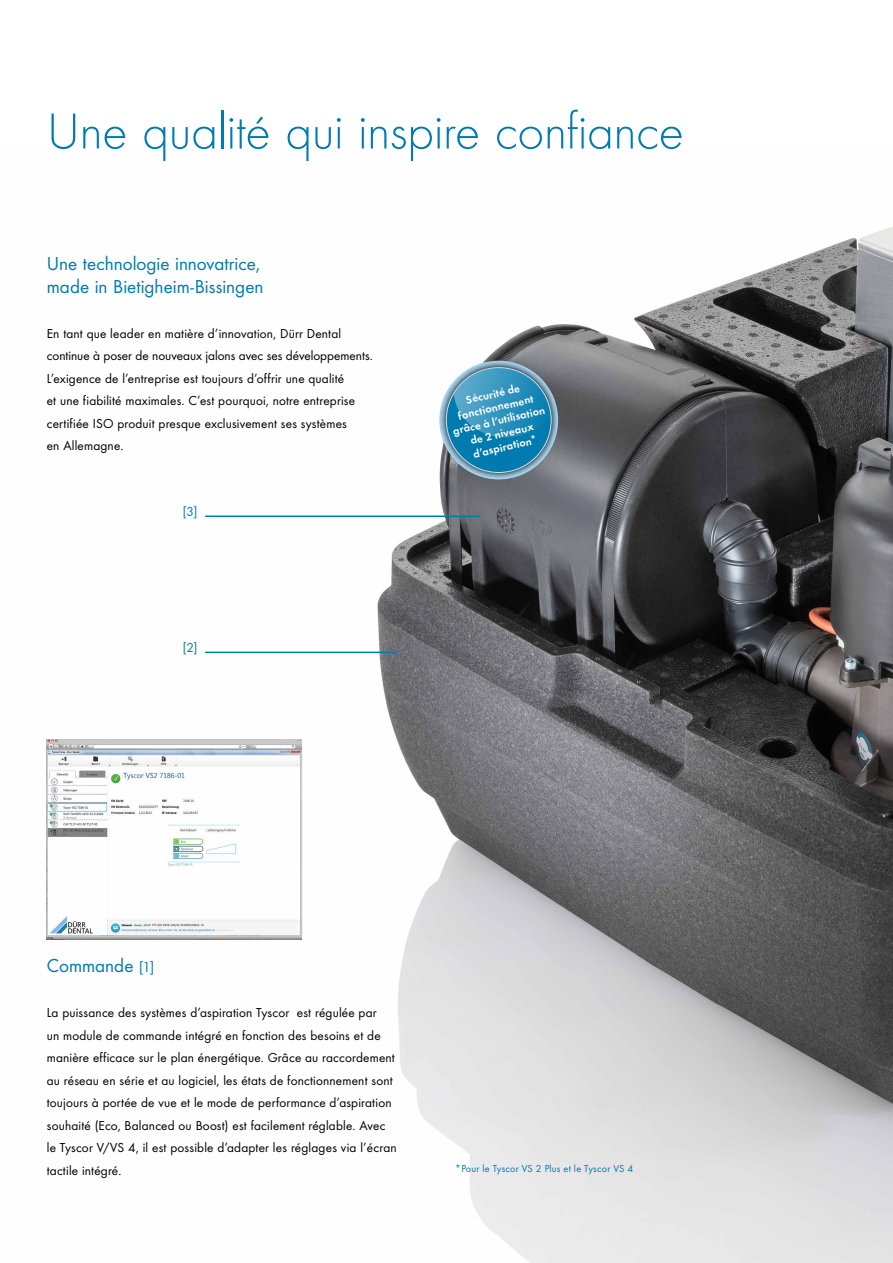
<style>
.page{position:relative;width:893px;height:1263px;background:#fff}
.page>*{position:absolute;margin:0;border:0;box-sizing:border-box;transform-origin:0 0}
.t1{font:300 52.5px "Futura";letter-spacing:-.01em;color:#007baf}
.t2{font:19.5px/22.5px "Futura Boo";color:#007baf}
.t3{font:13.5px/22.5px "Futura Boo";letter-spacing:.015em;color:#000}
.t4{font:13.5px "Futura Boo";color:#007baf}
.t5{font:11.25px/13.5px "Futura Dem";color:#fff;text-align:center}
.t6{font:10.5px "Futura Boo";letter-spacing:.02em;color:#007baf}
.s1{font-size:15px}
</style>
<div class="page">
<img style="left:46px;top:226px;width:847px;height:1037px">
<img style="left:47px;top:739px;width:255px;height:11px">
<img style="left:47px;top:752px;width:255px;height:187px">
<div style="left:47px;top:750px;width:255px;height:186px;border:1px solid #c5c6c6"></div>
<hr style="left:205px;top:515px;width:275px;height:2px;background:#007baf">
<hr style="left:205px;top:652px;width:191px;height:1px;background:#007baf">
<svg style="left:438px;top:360px;width:121px;height:121px"></svg>
<div style="left:446px;top:368px;width:105px;height:104px;background:#007baf;border-radius:50%"></div>
<svg style="left:454px;top:368px;width:97px;height:69px"></svg>
<h1 class="t1" style="left:47px;top:97px;width:639px">Une qualité qui inspire confiance</h1>
<h2 class="t2" style="left:47px;top:251px;width:218px">Une technologie innovatrice, made in Bietigheim-Bissingen</h2>
<p class="t3" style="left:47px;top:321px;width:328px">En tant que leader en matière d’innovation, Dürr Dental continue à poser de nouveaux jalons avec ses développements.<br>L’exigence de l’entreprise est toujours d’offrir une qualité<br>et une fiabilité maximales. C’est pourquoi, notre entreprise certifiée ISO produit presque exclusivement ses systèmes<br>en Allemagne.</p>
<p class="t4" style="left:183px;top:502px;width:16px">[3]</p>
<p class="t4" style="left:183px;top:638px;width:16px">[2]</p>
<p class="t5" style="left:445px;top:397px;width:96px;rotate:-13deg">Sécurité de fonctionnement grâce à l’utilisation de 2 niveaux d’aspiration*</p>
<h2 class="t2" style="left:47px;top:953px;width:109px">Commande <span class="s1">[1]</span></h2>
<p class="t3" style="left:47px;top:1001px;width:351px">La puissance des systèmes d’aspiration Tyscor est régulée par<br>un module de commande intégré en fonction des besoins et de manière efficace sur le plan énergétique. Grâce au raccordement au réseau en série et au logiciel, les états de fonctionnement sont toujours à portée de vue et le mode de performance d’aspiration souhaité (Eco, Balanced ou Boost) est facilement réglable. Avec le Tyscor V/VS 4, il est possible d’adapter les réglages via l’écran tactile intégré.</p>
<p class="t6" style="left:455px;top:1161px;width:180px">*Pour le Tyscor VS 2 Plus et le Tyscor VS 4</p>
</div>
